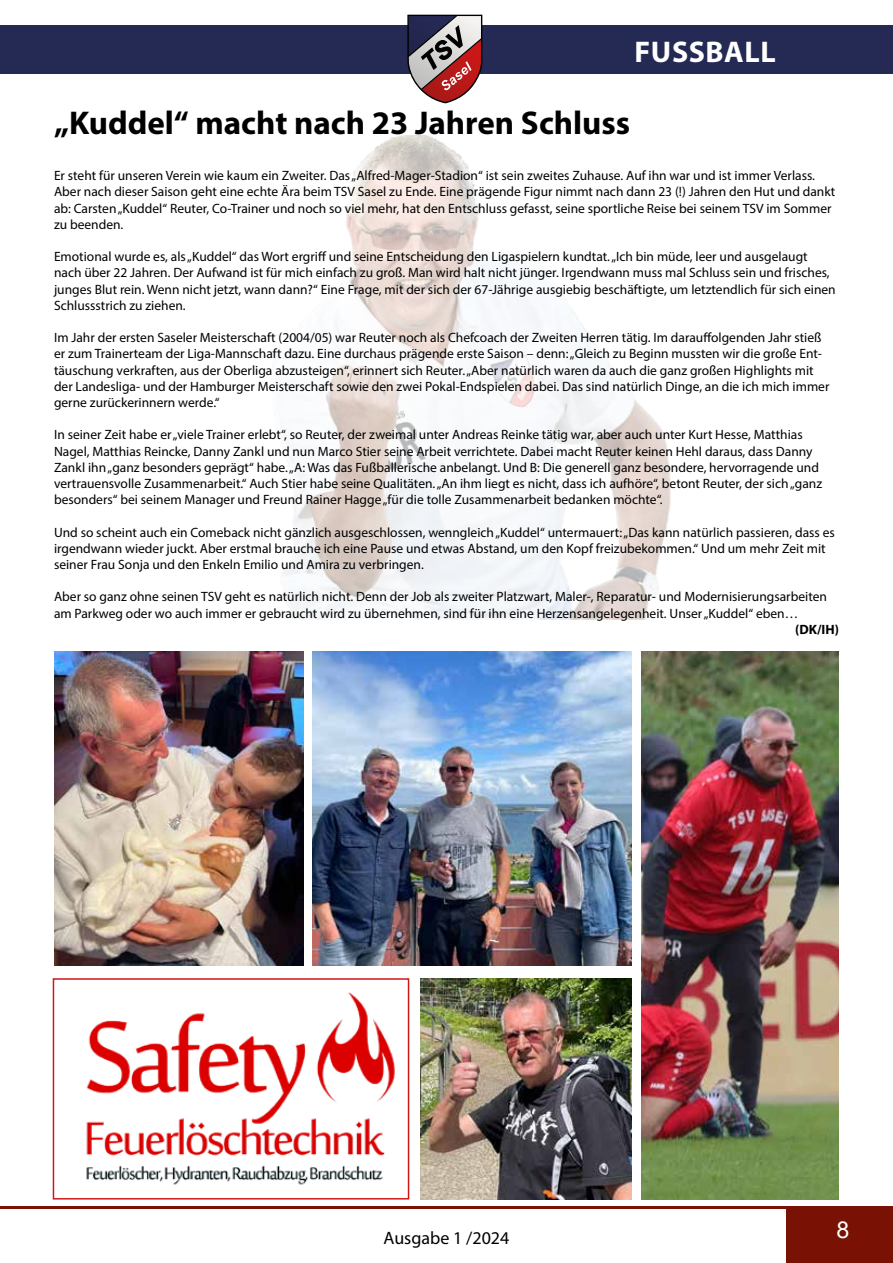
<style>
.page{position:relative;width:893px;height:1263px;background:#fff}
.page>*{position:absolute;margin:0;border:0;box-sizing:border-box;transform-origin:0 0}
.t1{font:700 33px "Myriad Pro";color:#000}
.t2{font:700 30px "Myriad Pro";letter-spacing:.02em;color:#fff}
.t3{font:23.25px "Arial";color:#fff}
.t4{font:18px "Myriad Pro";color:#000}
.t5{font:13.5px/16.2px "Myriad Pro";color:#000}
.t6{font:700 13.5px "Myriad Pro";color:#000}
</style>
<div class="page">
<hr style="left:0;top:1206px;width:893px;height:3px;background:#791205">
<div style="left:0;top:26px;width:893px;height:48px;background:#242a54"></div>
<svg style="left:406px;top:15px;width:76px;height:88px"></svg>
<div style="left:787px;top:1208px;width:106px;height:55px;background:#791205"></div>
<img style="left:277px;top:136px;width:394px;height:484px">
<img style="left:641px;top:652px;width:198px;height:547px">
<img style="left:313px;top:652px;width:318px;height:313px">
<img style="left:421px;top:978px;width:210px;height:221px">
<img style="left:86px;top:992px;width:309px;height:193px">
<div style="left:53px;top:978px;width:356px;height:221px;border:2px solid #cd1719"></div>
<img style="left:54px;top:652px;width:250px;height:313px">
<h2 class="t2" style="left:635px;top:32px;width:143px">FUSSBALL</h2>
<h1 class="t1" style="left:54px;top:102px;width:578px">„Kuddel“ macht nach 23 Jahren Schluss</h1>
<p class="t5" style="left:54px;top:167px;width:783px">Er steht für unseren Verein wie kaum ein Zweiter. Das „Alfred-Mager-Stadion“ ist sein zweites Zuhause. Auf ihn war und ist immer Verlass.<br>Aber nach dieser Saison geht eine echte Ära beim TSV Sasel zu Ende. Eine prägende Figur nimmt nach dann 23 (!) Jahren den Hut und dankt ab: Carsten „Kuddel“ Reuter, Co-Trainer und noch so viel mehr, hat den Entschluss gefasst, seine sportliche Reise bei seinem TSV im Sommer zu beenden.</p>
<p class="t5" style="left:54px;top:248px;width:783px">Emotional wurde es, als „Kuddel“ das Wort ergriff und seine Entscheidung den Ligaspielern kundtat. „Ich bin müde, leer und ausgelaugt nach über 22 Jahren. Der Aufwand ist für mich einfach zu groß. Man wird halt nicht jünger. Irgendwann muss mal Schluss sein und frisches, junges Blut rein. Wenn nicht jetzt, wann dann?“ Eine Frage, mit der sich der 67-Jährige ausgiebig beschäftigte, um letztendlich für sich einen Schlussstrich zu ziehen.</p>
<p class="t5" style="left:54px;top:329px;width:777px">Im Jahr der ersten Saseler Meisterschaft (2004/05) war Reuter noch als Chefcoach der Zweiten Herren tätig. Im darauffolgenden Jahr stieß er zum Trainerteam der Liga-Mannschaft dazu. Eine durchaus prägende erste Saison – denn: „Gleich zu Beginn mussten wir die große Ent&shy;täuschung verkraften, aus der Oberliga abzusteigen“, erinnert sich Reuter. „Aber natürlich waren da auch die ganz großen Highlights mit der Landesliga- und der Hamburger Meisterschaft sowie den zwei Pokal-Endspielen dabei. Das sind natürlich Dinge, an die ich mich immer gerne zurückerinnern werde.“</p>
<p class="t5" style="left:54px;top:427px;width:770px">In seiner Zeit habe er „viele Trainer erlebt“, so Reuter, der zweimal unter Andreas Reinke tätig war, aber auch unter Kurt Hesse, Matthias Nagel, Matthias Reincke, Danny Zankl und nun Marco Stier seine Arbeit verrichtete. Dabei macht Reuter keinen Hehl daraus, dass Danny Zankl ihn „ganz besonders geprägt“ habe. „A: Was das Fußballerische anbelangt. Und B: Die generell ganz besondere, hervorragende und vertrauensvolle Zusammenarbeit.“ Auch Stier habe seine Qualitäten. „An ihm liegt es nicht, dass ich aufhöre“, betont Reuter, der sich „ganz besonders“ bei seinem Manager und Freund Rainer Hagge „für die tolle Zusammenarbeit bedanken möchte“.</p>
<p class="t5" style="left:54px;top:524px;width:782px">Und so scheint auch ein Comeback nicht gänzlich ausgeschlossen, wenngleich „Kuddel“ untermauert: „Das kann natürlich passieren, dass es irgendwann wieder juckt. Aber erstmal brauche ich eine Pause und etwas Abstand, um den Kopf freizubekommen.“ Und um mehr Zeit mit seiner Frau Sonja und den Enkeln Emilio und Amira zu verbringen.</p>
<p class="t5" style="left:54px;top:589px;width:774px">Aber so ganz ohne seinen TSV geht es natürlich nicht. Denn der Job als zweiter Platzwart, Maler-, Reparatur- und Modernisierungsarbeiten am Parkweg oder wo auch immer er gebraucht wird zu übernehmen, sind für ihn eine Herzensangelegenheit. Unser „Kuddel“ eben…</p>
<p class="t6" style="left:795px;top:620px;width:45px">(DK/IH)</p>
<h3 class="t4" style="left:384px;top:1226px;width:127px">Ausgabe 1 /2024</h3>
<h3 class="t3" style="left:836px;top:1214px;width:14px">8</h3>
</div>
